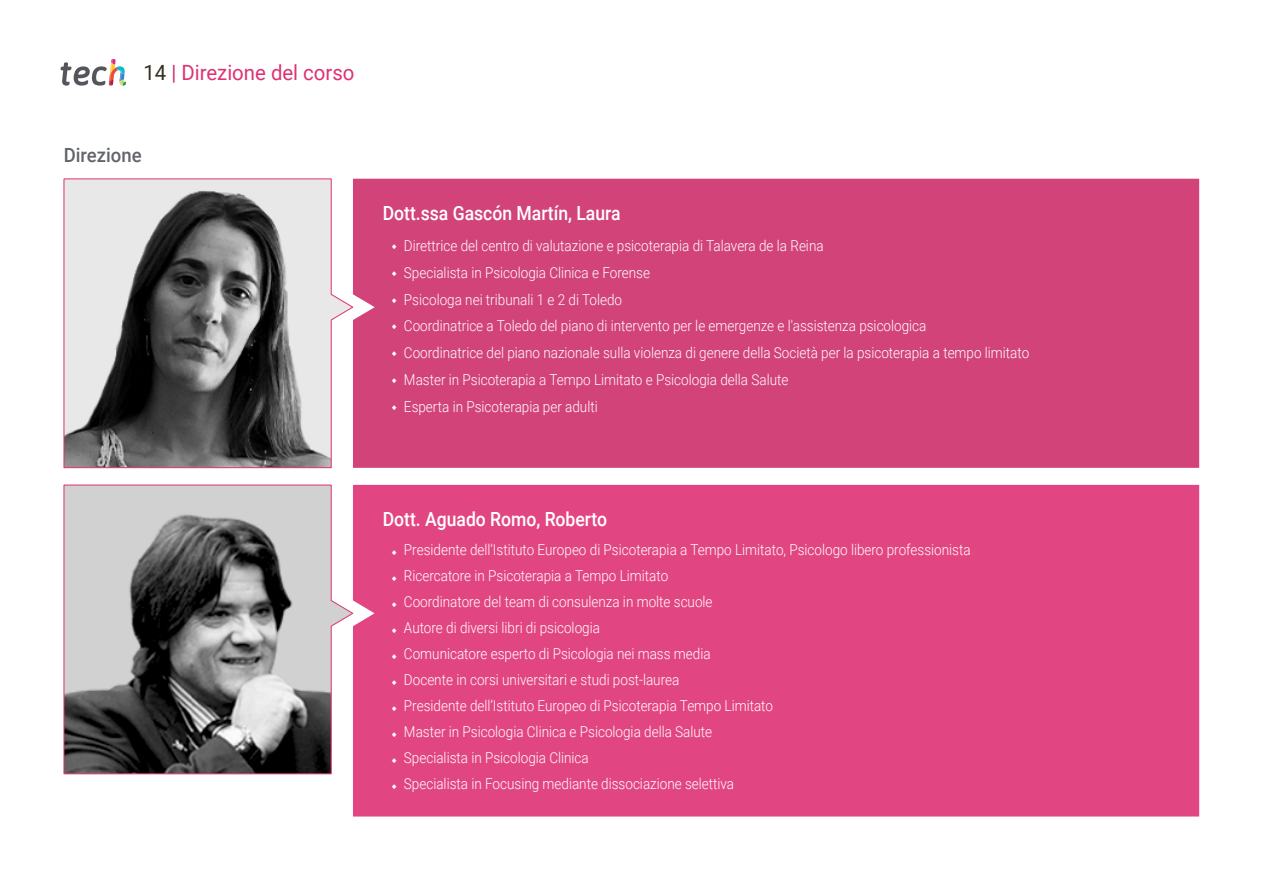
<style>
.page{position:relative;width:1263px;height:893px;background:#fff}
.page>*{position:absolute;margin:0;border:0;box-sizing:border-box;transform-origin:0 0}
.t1{font:21px "Roboto";color:#df3174}
.t2{font:500 19.5px "Roboto";color:#fff;scale:.9 1}
.t3{font:500 19.5px "Roboto";color:#61646a;scale:.95 1}
.t4{font:300 15px/26px "Roboto";color:#fff;scale:.9 1}
.s1{color:#312e20}
.s2{color:#ce2e6b}
</style>
<div class="page">
<svg style="left:64px;top:485px;width:289px;height:289px;background:#908e8f"></svg>
<div style="left:353px;top:179px;width:846px;height:289px;background:#d2437a"></div>
<div style="left:353px;top:485px;width:846px;height:331px;background:#e24682"></div>
<svg style="left:64px;top:178px;width:289px;height:290px;background:#939191"></svg>
<svg style="left:61px;top:59px;width:65px;height:27px"></svg>
<svg style="left:392px;top:244px;width:5px;height:5px"></svg>
<svg style="left:392px;top:271px;width:5px;height:5px"></svg>
<svg style="left:392px;top:298px;width:5px;height:5px"></svg>
<svg style="left:392px;top:324px;width:5px;height:5px"></svg>
<svg style="left:392px;top:351px;width:5px;height:5px"></svg>
<svg style="left:392px;top:378px;width:5px;height:5px"></svg>
<svg style="left:392px;top:405px;width:5px;height:5px"></svg>
<svg style="left:392px;top:550px;width:5px;height:5px"></svg>
<svg style="left:392px;top:576px;width:5px;height:5px"></svg>
<svg style="left:392px;top:602px;width:5px;height:5px"></svg>
<svg style="left:392px;top:628px;width:5px;height:5px"></svg>
<svg style="left:392px;top:654px;width:5px;height:5px"></svg>
<svg style="left:392px;top:680px;width:5px;height:5px"></svg>
<svg style="left:392px;top:706px;width:5px;height:5px"></svg>
<svg style="left:392px;top:732px;width:5px;height:5px"></svg>
<svg style="left:392px;top:758px;width:5px;height:5px"></svg>
<svg style="left:392px;top:784px;width:5px;height:5px"></svg>
<h1 class="t1" style="left:144px;top:57px;width:213px"><span class="s1">14</span> <span class="s2">|</span> Direzione del corso</h1>
<h2 class="t3" style="left:64px;top:141px;width:84px">Direzione</h2>
<h2 class="t2" style="left:383px;top:199px;width:266px">Dott.ssa Gascón Martín, Laura</h2>
<p class="t4" style="left:404px;top:232px;width:696px;line-height:26.7px">Direttrice del centro di valutazione e psicoterapia di Talavera de la Reina<br>Specialista in Psicologia Clinica e Forense<br>Psicologa nei tribunali 1 e 2 di Toledo<br>Coordinatrice a Toledo del piano di intervento per le emergenze e l'assistenza psicologica<br>Coordinatrice del piano nazionale sulla violenza di genere della Società per la psicoterapia a tempo limitato Master in Psicoterapia a Tempo Limitato e Psicologia della Salute<br>Esperta in Psicoterapia per adulti</p>
<h2 class="t2" style="left:383px;top:506px;width:251px">Dott. Aguado Romo, Roberto</h2>
<p class="t4" style="left:404px;top:536px;width:631px">Presidente dell’Istituto Europeo di Psicoterapia a Tempo Limitato, Psicologo libero professionista Ricercatore in Psicoterapia a Tempo Limitato<br>Coordinatore del team di consulenza in molte scuole<br>Autore di diversi libri di psicologia<br>Comunicatore esperto di Psicologia nei mass media<br>Docente in corsi universitari e studi post-laurea<br>Presidente dell’Istituto Europeo di Psicoterapia Tempo Limitato<br>Master in Psicologia Clinica e Psicologia della Salute<br>Specialista in Psicologia Clinica<br>Specialista in Focusing mediante dissociazione selettiva</p>
</div>
